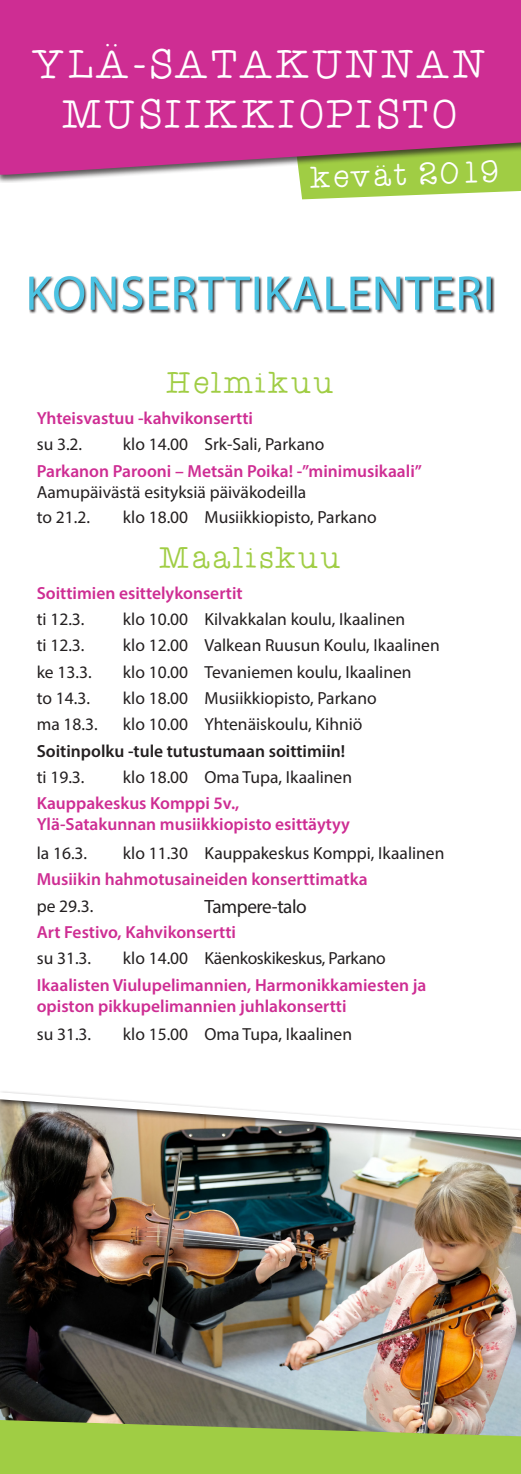
<style>
.page{position:relative;width:521px;height:1474px;background:#fff}
.page>*{position:absolute;margin:0;border:0;box-sizing:border-box;transform-origin:0 0}
.Paragraph_Style_1{font:42px "A Typewriter For Me";color:#fff}
.Paragraph_Style_1-2{font:31.5px "A Typewriter For Me";color:#a0cd44}
.Paragraph_Style_1-3{font:31.5px "A Typewriter For Me";color:#fff}
.Paragraph_Style_1-4{font:19.25px "Myriad Pro";letter-spacing:-.025em;color:#231f20}
.Paragraph_Style_1-5{font:17.5px "Myriad Pro";color:#231f20}
.Paragraph_Style_1-6{font:600 17.5px/21px "Myriad Pro";color:#ce2d93}
.Paragraph_Style_1-7{font:600 17.5px "Myriad Pro";color:#231f20}
.Paragraph_Style_1-8{font:17.5px "Myriad Pro";letter-spacing:-.02em;color:#231f20}
.s1{font-weight:400;color:#231f20}
</style>
<div class="page">
<img style="left:0;top:1146px;width:521px;height:273px">
<svg style="left:300px;top:183px;width:221px;height:16px"></svg>
<div style="left:0;top:0;width:521px;height:183px;background:#231f20;opacity:.75"></div>
<svg style="left:0;top:0;width:521px;height:175px;background:#c9398e"></svg>
<div style="left:29px;top:275px;width:465px;height:39px;background:#231f20;opacity:.9"></div>
<svg style="left:29px;top:276px;width:462px;height:34px"></svg>
<svg style="left:0;top:1419px;width:521px;height:54px;background:#9dc14e"></svg>
<div style="left:0;top:1090px;width:521px;height:56px;background:#231f20;opacity:.9"></div>
<svg style="left:0;top:1090px;width:521px;height:51px"></svg>
<p class="Paragraph_Style_1" style="left:33px;top:41px;width:457px">YLÄ-SATAKUNNAN</p>
<p class="Paragraph_Style_1" style="left:62px;top:91px;width:399px">MUSIIKKIOPISTO</p>
<p class="Paragraph_Style_1-3" style="left:310px;top:160px;width:191px;rotate:-2deg">kevät 2019</p>
<p class="Paragraph_Style_1-2" style="left:167px;top:365px;width:171px">Helmikuu</p>
<p class="Paragraph_Style_1-6" style="left:37px;top:407px;width:218px">Yhteisvastuu -kahvikonsertti</p>
<p class="Paragraph_Style_1-5" style="left:37px;top:434px;width:47px">su 3.2.</p>
<p class="Paragraph_Style_1-5" style="left:123px;top:434px;width:67px">klo 14.00</p>
<p class="Paragraph_Style_1-5" style="left:205px;top:434px;width:121px">Srk-Sali, Parkano</p>
<p class="Paragraph_Style_1-6" style="left:37px;top:460px;width:387px">Parkanon Parooni – Metsän Poika! -”minimusikaali”<br><span class="s1">Aamupäivästä esityksiä päiväkodeilla</span></p>
<p class="Paragraph_Style_1-5" style="left:37px;top:506px;width:55px">to 21.2.</p>
<p class="Paragraph_Style_1-5" style="left:123px;top:506px;width:67px">klo 18.00</p>
<p class="Paragraph_Style_1-5" style="left:205px;top:506px;width:174px">Musiikkiopisto, Parkano</p>
<p class="Paragraph_Style_1-2" style="left:160px;top:539px;width:185px">Maaliskuu</p>
<p class="Paragraph_Style_1-6" style="left:37px;top:582px;width:207px">Soittimien esittelykonsertit</p>
<p class="Paragraph_Style_1-5" style="left:37px;top:608px;width:49px">ti 12.3.</p>
<p class="Paragraph_Style_1-5" style="left:123px;top:608px;width:67px">klo 10.00</p>
<p class="Paragraph_Style_1-5" style="left:205px;top:608px;width:202px">Kilvakkalan koulu, Ikaalinen</p>
<p class="Paragraph_Style_1-5" style="left:37px;top:634px;width:49px">ti 12.3.</p>
<p class="Paragraph_Style_1-5" style="left:123px;top:634px;width:67px">klo 12.00</p>
<p class="Paragraph_Style_1-5" style="left:205px;top:634px;width:237px">Valkean Ruusun Koulu, Ikaalinen</p>
<p class="Paragraph_Style_1-5" style="left:37px;top:661px;width:56px">ke 13.3.</p>
<p class="Paragraph_Style_1-5" style="left:123px;top:661px;width:67px">klo 10.00</p>
<p class="Paragraph_Style_1-5" style="left:205px;top:661px;width:208px">Tevaniemen koulu, Ikaalinen</p>
<p class="Paragraph_Style_1-5" style="left:37px;top:687px;width:55px">to 14.3.</p>
<p class="Paragraph_Style_1-5" style="left:123px;top:687px;width:67px">klo 18.00</p>
<p class="Paragraph_Style_1-5" style="left:205px;top:687px;width:174px">Musiikkiopisto, Parkano</p>
<p class="Paragraph_Style_1-5" style="left:37px;top:713px;width:62px">ma 18.3.</p>
<p class="Paragraph_Style_1-5" style="left:123px;top:713px;width:67px">klo 10.00</p>
<p class="Paragraph_Style_1-5" style="left:205px;top:713px;width:159px">Yhtenäiskoulu, Kihniö</p>
<p class="Paragraph_Style_1-7" style="left:37px;top:739px;width:310px">Soitinpolku -tule tutustumaan soittimiin!</p>
<p class="Paragraph_Style_1-5" style="left:37px;top:766px;width:49px">ti 19.3.</p>
<p class="Paragraph_Style_1-5" style="left:123px;top:766px;width:67px">klo 18.00</p>
<p class="Paragraph_Style_1-5" style="left:205px;top:766px;width:149px">Oma Tupa, Ikaalinen</p>
<p class="Paragraph_Style_1-6" style="left:37px;top:792px;width:314px">Kauppakeskus Komppi 5v.,<br>Ylä-Satakunnan musiikkiopisto esittäytyy</p>
<p class="Paragraph_Style_1-5" style="left:37px;top:842px;width:52px">la 16.3.</p>
<p class="Paragraph_Style_1-5" style="left:123px;top:842px;width:67px">klo 11.30</p>
<p class="Paragraph_Style_1-5" style="left:205px;top:842px;width:241px">Kauppakeskus Komppi, Ikaalinen</p>
<p class="Paragraph_Style_1-6" style="left:37px;top:868px;width:332px">Musiikin hahmotusaineiden konserttimatka</p>
<p class="Paragraph_Style_1-5" style="left:37px;top:894px;width:58px">pe 29.3.</p>
<p class="Paragraph_Style_1-4" style="left:205px;top:894px;width:104px">Tampere-talo</p>
<p class="Paragraph_Style_1-6" style="left:37px;top:921px;width:201px">Art Festivo, Kahvikonsertti</p>
<p class="Paragraph_Style_1-5" style="left:37px;top:947px;width:56px">su 31.3.</p>
<p class="Paragraph_Style_1-5" style="left:123px;top:947px;width:67px">klo 14.00</p>
<p class="Paragraph_Style_1-8" style="left:205px;top:947px;width:183px">Käenkoskikeskus, Parkano</p>
<p class="Paragraph_Style_1-6" style="left:37px;top:973px;width:391px">Ikaalisten Viulupelimannien, Harmonikkamiesten ja opiston pikkupelimannien juhlakonsertti</p>
<p class="Paragraph_Style_1-5" style="left:37px;top:1023px;width:56px">su 31.3.</p>
<p class="Paragraph_Style_1-5" style="left:123px;top:1023px;width:67px">klo 15.00</p>
<p class="Paragraph_Style_1-5" style="left:205px;top:1023px;width:149px">Oma Tupa, Ikaalinen</p>
</div>
